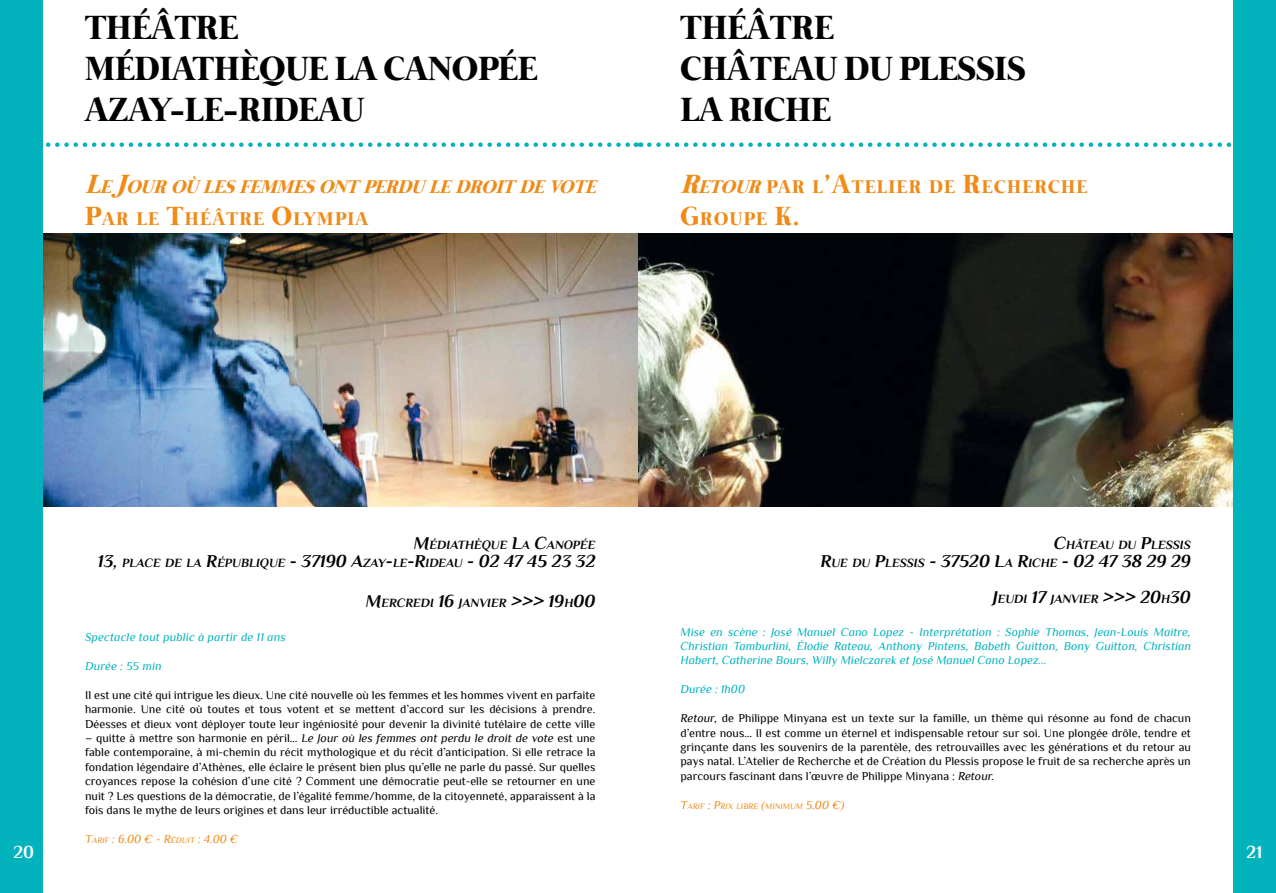
<style>
.page{position:relative;width:1276px;height:893px;background:#fff}
.page>*{position:absolute;margin:0;border:0;box-sizing:border-box;transform-origin:0 0}
.t1{font:700 34.5px/41.4px "Mermaid";color:#000}
.t2{font:italic 700 18.9px/32.4px "Mermaid";color:#f08b18}
.t3{font:700 18.9px/32.4px "Mermaid";letter-spacing:.07em;color:#f08b18}
.t4{font:italic 700 18px "Philosopher";color:#000}
.t5{font:700 18px "Philosopher";color:#fff}
.t6{font:italic 700 12.6px/18px "Philosopher";color:#000;text-align:right}
.t7{font:12px/14.4px "Philosopher";color:#000;text-align:justify}
.t8{font:italic 12px/14.4px "Philosopher";color:#02b3be;text-align:justify}
.t9{font:italic 12px "Philosopher";color:#f08b18}
.t10{font:italic 8.4px "Philosopher";color:#f08b18}
.s1{font-size:27px}
.s2{font-style:normal;font-size:27px}
.s3{font-style:normal}
.s4{font-style:italic;font-size:27px}
.s5{font-style:italic}
.s6{font-size:18px}
.s7{font-size:8.4px}
.s8{font-size:12.6px}
.s9{font-size:12px}
</style>
<div class="page">
<img style="left:43px;top:234px;width:1190px;height:272px">
<svg style="left:649px;top:142px;width:583px;height:5px"></svg>
<svg style="left:45px;top:142px;width:596px;height:5px"></svg>
<div style="left:0;top:0;width:43px;height:893px;background:#02b3be"></div>
<div style="left:1233px;top:0;width:43px;height:893px;background:#02b3be"></div>
<h1 class="t1" style="left:85px;top:9px;width:454px">THÉÂTRE<br>MÉDIATHÈQUE LA CANOPÉE<br>AZAY-LE-RIDEAU</h1>
<h2 class="t2" style="left:85px;top:172px;width:519px"><span class="s1">L</span>E<span class="s1">J</span>OUR OÙ LES FEMMES ONT PERDU LE DROIT DE VOTE<br><span class="s2">P</span><span class="s3">AR LE</span> <span class="s2">T</span><span class="s3">HÉÂTRE</span> <span class="s2">O</span><span class="s3">LYMPIA</span></h2>
<h1 class="t1" style="left:680px;top:9px;width:346px">THÉÂTRE<br>CHÂTEAU DU PLESSIS<br>LA RICHE</h1>
<h2 class="t3" style="left:680px;top:172px;width:408px"><span class="s4">R</span><span class="s5">ETOUR</span>PAR L<span class="s1">’A</span>TELIER DE <span class="s1">R</span>ECHERCHE<br><span class="s1">G</span>ROUPE <span class="s1">K.</span></h2>
<p class="t6" style="left:98px;top:536px;width:499px"><span class="s6">M</span>ÉDIATHÈQUE <span class="s6">L</span>A <span class="s6">C</span>ANOPÉE<br><span class="s6">13,</span> PLACE DE LA <span class="s6">R</span>ÉPUBLIQUE <span class="s6">- 37190 A</span>ZAY<span class="s6">-</span>LE<span class="s6">-R</span>IDEAU <span class="s6">- 02 47 45 23 32</span></p>
<p class="t6" style="left:366px;top:594px;width:231px"><span class="s6">M</span>ERCREDI <span class="s6">16</span> JANVIER <span class="s6">&gt;&gt;&gt; 19</span>H<span class="s6">00</span></p>
<p class="t8" style="left:85px;top:630px;width:202px">Spectacle tout public à partir de 11 ans</p>
<p class="t8" style="left:85px;top:659px;width:78px">Durée : 55 min</p>
<p class="t7" style="left:85px;top:688px;width:512px">Il est une cité qui intrigue les dieux. Une cité nouvelle où les femmes et les hommes vivent en parfaite harmonie. Une cité où toutes et tous votent et se mettent d’accord sur les décisions à prendre.<br>Déesses et dieux vont déployer toute leur ingéniosité pour devenir la divinité tutélaire de cette ville</p>
<p class="t7" style="left:85px;top:731px;width:512px">– quitte à mettre son harmonie en péril… <span class="s5">Le Jour où les femmes ont perdu le droit de vote</span> est une fable contemporaine, à mi-chemin du récit mythologique et du récit d’anticipation. Si elle retrace la fondation légendaire d’Athènes, elle éclaire le présent bien plus qu’elle ne parle du passé. Sur quelles croyances repose la cohésion d’une cité ? Comment une démocratie peut-elle se retourner en une nuit ? Les questions de la démocratie, de l’égalité femme/homme, de la citoyenneté, apparaissent à la fois dans le mythe de leurs origines et dans leur irréductible actualité.</p>
<p class="t9" style="left:85px;top:832px;width:155px">T<span class="s7">ARIF</span> : 6.00 € - R<span class="s7">ÉDUIT</span> : 4.00 €</p>
<p class="t6" style="left:1054px;top:536px;width:139px"><span class="s6">C</span>HÂTEAU DU <span class="s6">P</span>LESSIS</p>
<h3 class="t4" style="left:820px;top:552px;width:372px">R<span class="s8">UE DU</span> P<span class="s8">LESSIS</span> - 37520 L<span class="s8">A</span> R<span class="s8">ICHE</span> - 02 47 38 29 29</h3>
<p class="t6" style="left:993px;top:590px;width:200px"><span class="s6">J</span>EUDI <span class="s6">17</span> JANVIER <span class="s6">&gt;&gt;&gt; 20</span>H<span class="s6">30</span></p>
<p class="t8" style="left:680px;top:625px;width:512px">Mise en scène : José Manuel Cano Lopez - Interprétation : Sophie Thomas, Jean-Louis Maitre, Christian Tamburlini, Élodie Rateau, Anthony Pintens, Babeth Guitton, Bony Guitton, Christian Habert, Catherine Bours, Willy Mielczarek et José Manuel Cano Lopez...</p>
<p class="t8" style="left:680px;top:682px;width:66px">Durée : 1h00</p>
<p class="t7" style="left:680px;top:711px;width:512px"><span class="s5">Retour,</span> de Philippe Minyana est un texte sur la famille, un thème qui résonne au fond de chacun d’entre nous… Il est comme un éternel et indispensable retour sur soi. Une plongée drôle, tendre et grinçante dans les souvenirs de la parentèle, des retrouvailles avec les générations et du retour au pays natal. L’Atelier de Recherche et de Création du Plessis propose le fruit de sa recherche après un parcours fascinant dans l’œuvre de Philippe Minyana : <span class="s5">Retour.</span></p>
<p class="t10" style="left:680px;top:801px;width:165px"><span class="s9">T</span>ARIF <span class="s9">: P</span>RIX LIBRE <span class="s9">(</span>MINIMUM <span class="s9">5.00 €)</span></p>
<h3 class="t5" style="left:14px;top:843px;width:22px">20</h3>
<h3 class="t5" style="left:1246px;top:843px;width:17px">21</h3>
</div>
